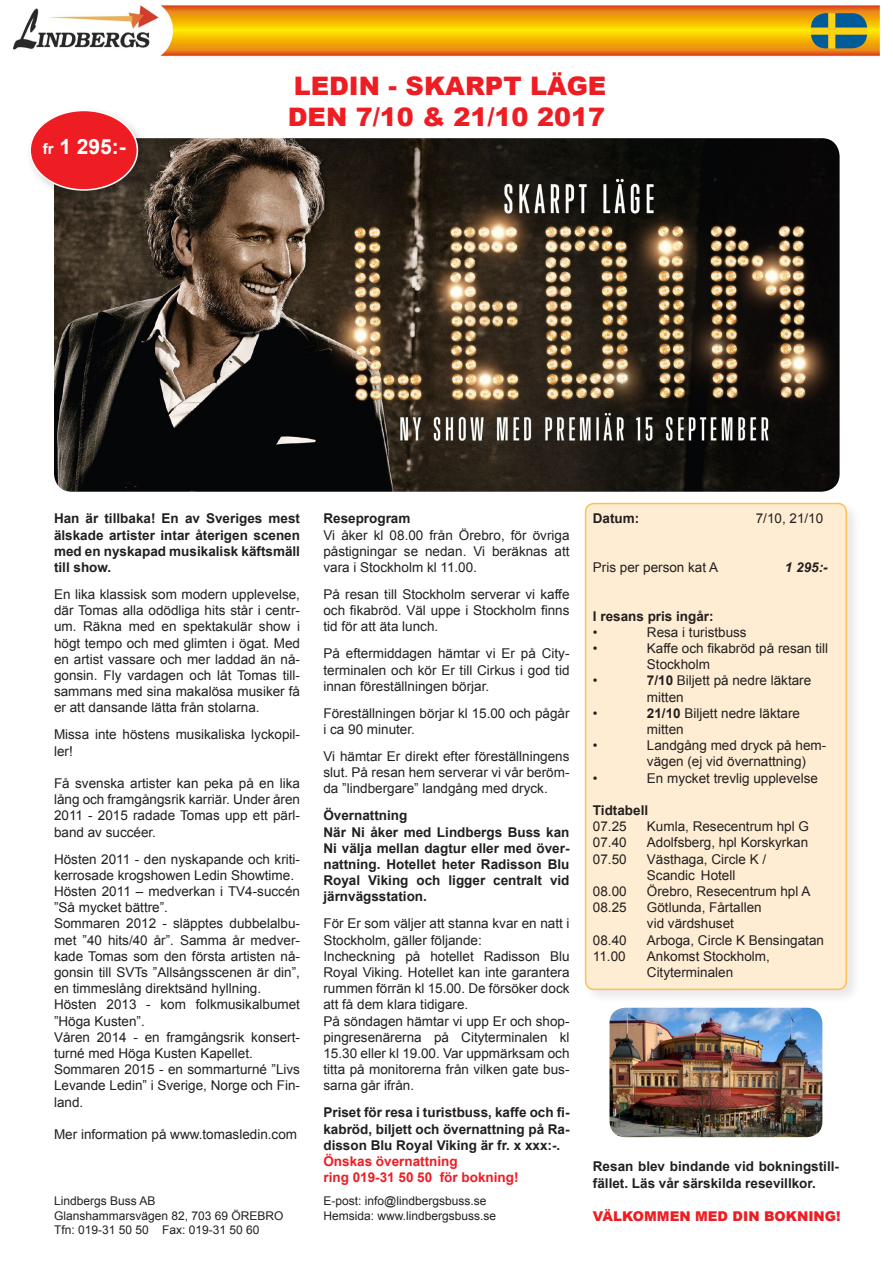
<style>
.page{position:relative;width:893px;height:1263px;background:#fff}
.page>*{position:absolute;margin:0;border:0;box-sizing:border-box;transform-origin:0 0}
.t1{font:900 25.5px "Arial";color:#ee1d23}
.t2{font:700 21px "Arial";color:#fff}
.t3{font:13.5px/16.2px "Arial";color:#231f20;text-align:justify}
.t4{font:700 13.5px/16.2px "Arial";color:#231f20;text-align:justify}
.t5{font:700 13.5px "Arial";color:#ee1d23}
.t6{font:900 13.5px "Arial";color:#ee1d23}
.t7{font:italic 700 13.5px "Arial";color:#231f20}
.t8{font:12px "Arial";color:#231f20}
.s1{font-size:15px}
.s2{font-weight:700}
</style>
<div class="page">
<div style="left:583px;top:501px;width:278px;height:504px;background:#231f20;opacity:.1"></div>
<div style="left:586px;top:503px;width:260px;height:486px;background:#feedd2;border-radius:9px"></div>
<div style="left:585px;top:503px;width:262px;height:487px;border:2px solid #fdc056;border-radius:9px"></div>
<img style="left:14px;top:5px;width:865px;height:52px">
<img style="left:609px;top:1008px;width:213px;height:129px">
<img style="left:811px;top:13px;width:56px;height:35px">
<img style="left:54px;top:138px;width:786px;height:354px">
<div style="left:26px;top:106px;width:124px;height:96px;background:#231f20;opacity:.2"></div>
<div style="left:30px;top:110px;width:107px;height:80px;background:#ee1d23;border-radius:50%"></div>
<div style="left:29px;top:110px;width:109px;height:81px;border:2px solid #fff;border-radius:50%"></div>
<p class="t2" style="left:43px;top:132px;width:85px"><span class="s1">fr</span> 1 295:-</p>
<p class="t1" style="left:294px;top:67px;width:314px">LEDIN - SKARPT LÄGE</p>
<p class="t1" style="left:288px;top:98px;width:319px">DEN 7/10 &amp; 21/10 2017</p>
<p class="t4" style="left:54px;top:511px;width:248px">Han är tillbaka! En av Sveriges mest älskade artister intar återigen scenen med en nyskapad musikalisk käftsmäll till show.</p>
<p class="t3" style="left:54px;top:586px;width:248px">En lika klassisk som modern upplevelse, där Tomas alla odödliga hits står i centr&shy;um. Räkna med en spektakulär show i högt tempo och med glimten i ögat. Med en artist vassare och mer laddad än nå&shy;gonsin. Fly vardagen och låt Tomas till&shy;sammans med sina makalösa musiker få er att dansande lätta från stolarna.</p>
<p class="t3" style="left:54px;top:727px;width:248px">Missa inte höstens musikaliska lyckopil&shy;ler!</p>
<p class="t3" style="left:54px;top:775px;width:248px">Få svenska artister kan peka på en lika lång och framgångsrik karriär. Under åren 2011 - 2015 radade Tomas upp ett pärl&shy;band av succéer.</p>
<p class="t3" style="left:54px;top:851px;width:248px">Hösten 2011 - den nyskapande och kriti&shy;kerrosade krogshowen Ledin Showtime.</p>
<p class="t3" style="left:54px;top:883px;width:248px">Hösten 2011 – medverkan i TV4-succén ”Så mycket bättre”.</p>
<p class="t3" style="left:54px;top:916px;width:248px">Sommaren 2012 - släpptes dubbelalbu&shy;met ”40 hits/40 år”. Samma år medver&shy;kade Tomas som den första artisten nå&shy;gonsin till SVTs ”Allsångsscenen är din”, en timmeslång direktsänd hyllning.</p>
<p class="t3" style="left:54px;top:997px;width:248px">Hösten 2013 - kom folkmusikalbumet ”Höga Kusten”.</p>
<p class="t3" style="left:54px;top:1029px;width:248px">Våren 2014 - en framgångsrik konsert&shy;turné med Höga Kusten Kapellet.</p>
<p class="t3" style="left:54px;top:1061px;width:248px">Sommaren 2015 - en sommarturné ”Livs Levande Ledin” i Sverige, Norge och Fin&shy;land.</p>
<p class="t3" style="left:54px;top:1126px;width:245px">Mer information på www.tomasledin.com</p>
<p class="t8" style="left:54px;top:1193px;width:103px">Lindbergs Buss AB</p>
<p class="t8" style="left:54px;top:1208px;width:231px">Glanshammarsvägen 82, 703 69 ÖREBRO</p>
<p class="t8" style="left:54px;top:1222px;width:207px">Tfn: 019-31 50 50 Fax: 019-31 50 60</p>
<p class="t4" style="left:323px;top:511px;width:89px">Reseprogram</p>
<p class="t3" style="left:323px;top:527px;width:248px">Vi åker kl 08.00 från Örebro, för övriga påstigningar se nedan. Vi beräknas att vara i Stockholm kl 11.00.</p>
<p class="t3" style="left:323px;top:586px;width:248px">På resan till Stockholm serverar vi kaffe och fikabröd. Väl uppe i Stockholm finns tid för att äta lunch.</p>
<p class="t3" style="left:323px;top:646px;width:248px">På eftermiddagen hämtar vi Er på City&shy;terminalen och kör Er till Cirkus i god tid innan föreställningen börjar.</p>
<p class="t3" style="left:323px;top:705px;width:248px">Föreställningen börjar kl 15.00 och pågår i ca 90 minuter.</p>
<p class="t3" style="left:323px;top:748px;width:248px">Vi hämtar Er direkt efter föreställningens slut. På resan hem serverar vi vår beröm&shy;da ”lindbergare” landgång med dryck.</p>
<p class="t4" style="left:323px;top:808px;width:86px">Övernattning</p>
<p class="t4" style="left:323px;top:824px;width:248px">När Ni åker med Lindbergs Buss kan Ni välja mellan dagtur eller med över&shy;nattning. Hotellet heter Radisson Blu Royal Viking och ligger centralt vid järnvägsstation.</p>
<p class="t3" style="left:323px;top:916px;width:248px">För Er som väljer att stanna kvar en natt i<br>Stockholm, gäller följande:</p>
<p class="t3" style="left:323px;top:948px;width:248px">Incheckning på hotellet Radisson Blu Royal Viking. Hotellet kan inte garantera rummen förrän kl 15.00. De försöker dock att få dem klara tidigare.</p>
<p class="t3" style="left:323px;top:1013px;width:248px">På söndagen hämtar vi upp Er och shop&shy;pingresenärerna på Cityterminalen kl 15.30 eller kl 19.00. Var uppmärksam och titta på monitorerna från vilken gate bus&shy;sarna går ifrån.</p>
<p class="t4" style="left:323px;top:1105px;width:248px">Priset för resa i turistbuss, kaffe och fi&shy;kabröd, biljett och övernattning på Ra&shy;disson Blu Royal Viking är fr. x xxx:-.</p>
<p class="t5" style="left:323px;top:1152px;width:136px">Önskas övernattning</p>
<p class="t5" style="left:323px;top:1168px;width:197px">ring 019-31 50 50 för bokning!</p>
<p class="t4" style="left:593px;top:511px;width:48px">Datum:</p>
<p class="t3" style="left:756px;top:511px;width:69px">7/10, 21/10</p>
<p class="t3" style="left:593px;top:559px;width:127px">Pris per person kat A</p>
<p class="t7" style="left:785px;top:558px;width:44px">1 295:-</p>
<p class="t4" style="left:593px;top:608px;width:122px">I resans pris ingår:</p>
<p class="t3" style="left:593px;top:624px;width:6px">•</p>
<p class="t3" style="left:647px;top:624px;width:101px">Resa i turistbuss</p>
<p class="t3" style="left:593px;top:640px;width:6px">•</p>
<p class="t3" style="left:647px;top:640px;width:183px">Kaffe och fikabröd på resan till<br>Stockholm</p>
<p class="t3" style="left:593px;top:673px;width:6px">•</p>
<p class="t3" style="left:647px;top:673px;width:166px"><span class="s2">7/10</span> Biljett på nedre läktare</p>
<p class="t3" style="left:647px;top:689px;width:38px">mitten</p>
<p class="t3" style="left:593px;top:705px;width:6px">•</p>
<p class="t3" style="left:647px;top:705px;width:155px"><span class="s2">21/10</span> Biljett nedre läktare</p>
<p class="t3" style="left:647px;top:721px;width:38px">mitten</p>
<p class="t3" style="left:593px;top:737px;width:6px">•</p>
<p class="t3" style="left:647px;top:737px;width:181px">Landgång med dryck på hem&shy;vägen (ej vid övernattning)</p>
<p class="t3" style="left:593px;top:770px;width:6px">•</p>
<p class="t3" style="left:647px;top:770px;width:173px">En mycket trevlig upplevelse</p>
<p class="t4" style="left:593px;top:803px;width:57px">Tidtabell</p>
<p class="t3" style="left:593px;top:818px;width:35px">07.25</p>
<p class="t3" style="left:647px;top:818px;width:164px">Kumla, Resecentrum hpl G</p>
<p class="t3" style="left:593px;top:835px;width:35px">07.40</p>
<p class="t3" style="left:647px;top:835px;width:163px">Adolfsberg, hpl Korskyrkan</p>
<p class="t3" style="left:593px;top:851px;width:35px">07.50</p>
<p class="t3" style="left:647px;top:851px;width:121px">Västhaga, Circle K /</p>
<p class="t3" style="left:647px;top:867px;width:90px">Scandic Hotell</p>
<p class="t3" style="left:593px;top:883px;width:35px">08.00</p>
<p class="t3" style="left:647px;top:883px;width:165px">Örebro, Resecentrum hpl A</p>
<p class="t3" style="left:593px;top:899px;width:35px">08.25</p>
<p class="t3" style="left:647px;top:899px;width:116px">Götlunda, Fårtallen</p>
<p class="t3" style="left:647px;top:916px;width:89px">vid värdshuset</p>
<p class="t3" style="left:593px;top:932px;width:35px">08.40</p>
<p class="t3" style="left:647px;top:932px;width:179px">Arboga, Circle K Bensingatan</p>
<p class="t3" style="left:593px;top:948px;width:34px">11.00</p>
<p class="t3" style="left:647px;top:948px;width:125px">Ankomst Stockholm,</p>
<p class="t3" style="left:647px;top:964px;width:88px">Cityterminalen</p>
<p class="t4" style="left:593px;top:1159px;width:248px">Resan blev bindande vid bokningstill&shy;fället. Läs vår särskilda resevillkor.</p>
<p class="t8" style="left:323px;top:1193px;width:164px">E-post: info@lindbergsbuss.se</p>
<p class="t8" style="left:323px;top:1208px;width:174px">Hemsida: www.lindbergsbuss.se</p>
<p class="t6" style="left:593px;top:1206px;width:249px">VÄLKOMMEN MED DIN BOKNING!</p>
</div>
